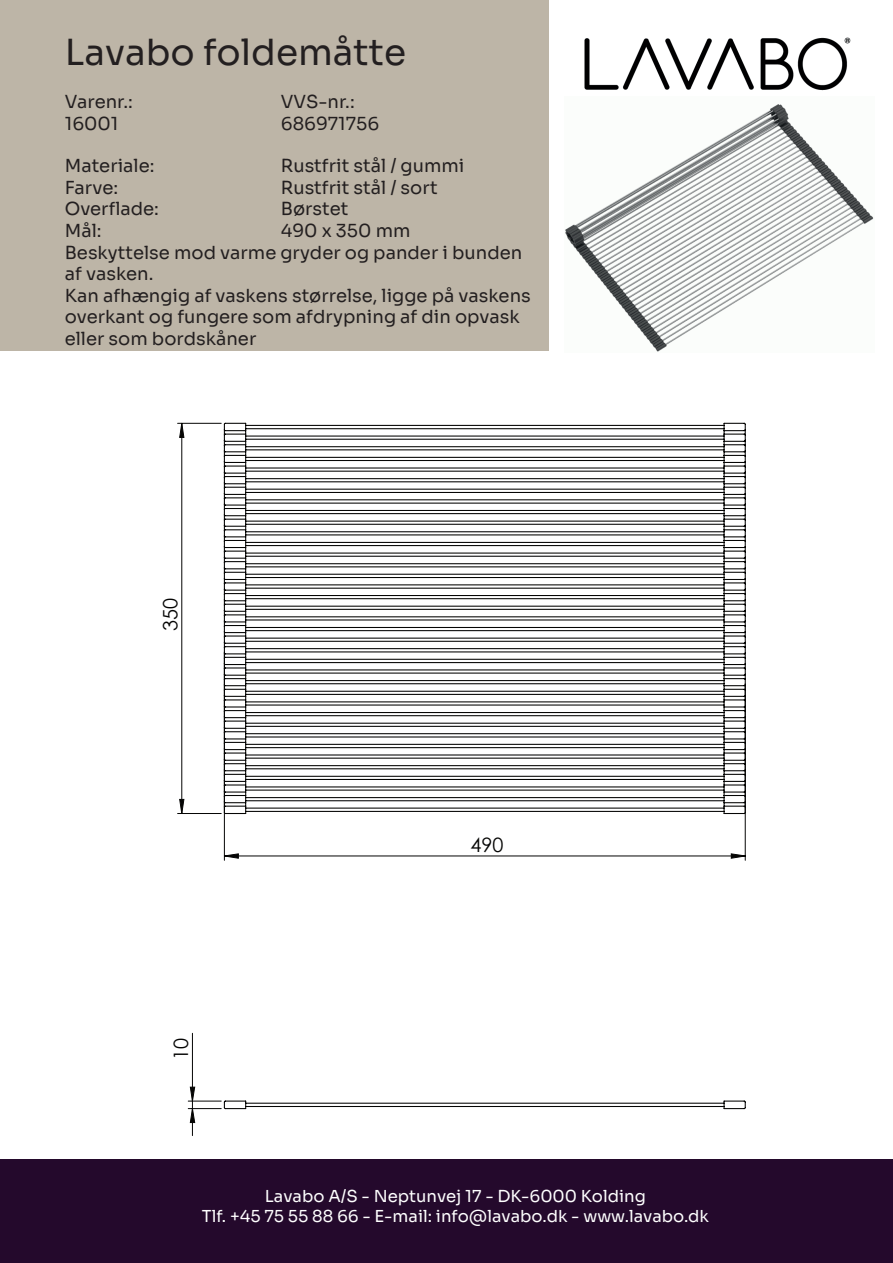
<style>
.page{position:relative;width:893px;height:1263px;background:#fff}
.page>*{position:absolute;margin:0;border:0;box-sizing:border-box;transform-origin:0 0}
.t1{font:36px "Sora";color:#231f20}
.t2{font:19.8px "Century Gothic";color:#050504}
.t3{font:18px/21.6px "Sora";color:#231f20}
.t4{font:16.5px/19.8px "Sora";color:#fff;text-align:center}
</style>
<div class="page">
<div style="left:0;top:1159px;width:893px;height:104px;background:#24092c"></div>
<div style="left:0;top:0;width:548px;height:351px;background:#bdb5a7"></div>
<img style="left:584px;top:37px;width:267px;height:54px">
<img style="left:565px;top:104px;width:309px;height:248px">
<hr style="left:224px;top:652px;width:1px;height:208px;background:#050504">
<hr style="left:745px;top:684px;width:1px;height:176px;background:#050504">
<hr style="left:178px;top:423px;width:43px;height:1px;background:#050504">
<hr style="left:178px;top:813px;width:43px;height:1px;background:#050504">
<hr style="left:188px;top:1101px;width:33px;height:1px;background:#050504">
<hr style="left:188px;top:1108px;width:33px;height:1px;background:#050504">
<svg style="left:223px;top:853px;width:523px;height:6px"></svg>
<svg style="left:179px;top:422px;width:17px;height:713px"></svg>
<svg style="left:223px;top:422px;width:523px;height:393px"></svg>
<svg style="left:223px;top:1100px;width:523px;height:10px"></svg>
<h1 class="t1" style="left:65px;top:22px;width:343px">Lavabo foldemåtte</h1>
<p class="t3" style="left:65px;top:89px;width:70px">Varenr.:</p>
<p class="t3" style="left:281px;top:89px;width:75px">VVS-nr.:</p>
<p class="t3" style="left:65px;top:111px;width:55px">16001</p>
<p class="t3" style="left:281px;top:111px;width:100px">686971756</p>
<p class="t3" style="left:65px;top:153px;width:91px">Materiale:</p>
<p class="t3" style="left:281px;top:153px;width:185px">Rustfrit stål / gummi</p>
<p class="t3" style="left:65px;top:175px;width:55px">Farve:</p>
<p class="t3" style="left:281px;top:175px;width:158px">Rustfrit stål / sort</p>
<p class="t3" style="left:65px;top:196px;width:96px">Overflade:</p>
<p class="t3" style="left:281px;top:196px;width:69px">Børstet</p>
<p class="t3" style="left:65px;top:218px;width:38px">Mål:</p>
<p class="t3" style="left:65px;top:218px;width:467px;text-indent:216px">490 x 350 mm<br>Beskyttelse mod varme gryder og pander i bunden af vasken.<br>Kan afhængig af vaskens størrelse, ligge på vaskens overkant og fungere som afdrypning af din opvask eller som bordskåner</p>
<p class="t2" style="left:157px;top:631px;width:34px;rotate:-90deg">350</p>
<p class="t2" style="left:471px;top:831px;width:34px">490</p>
<p class="t2" style="left:167px;top:1060px;width:23px;rotate:-90deg">10</p>
<p class="t4" style="left:202px;top:1184px;width:509px">Lavabo A/S - Neptunvej 17 - DK-6000 Kolding<br>Tlf. +45 75 55 88 66 - E-mail: info@lavabo.dk - www.lavabo.dk</p>
</div>
